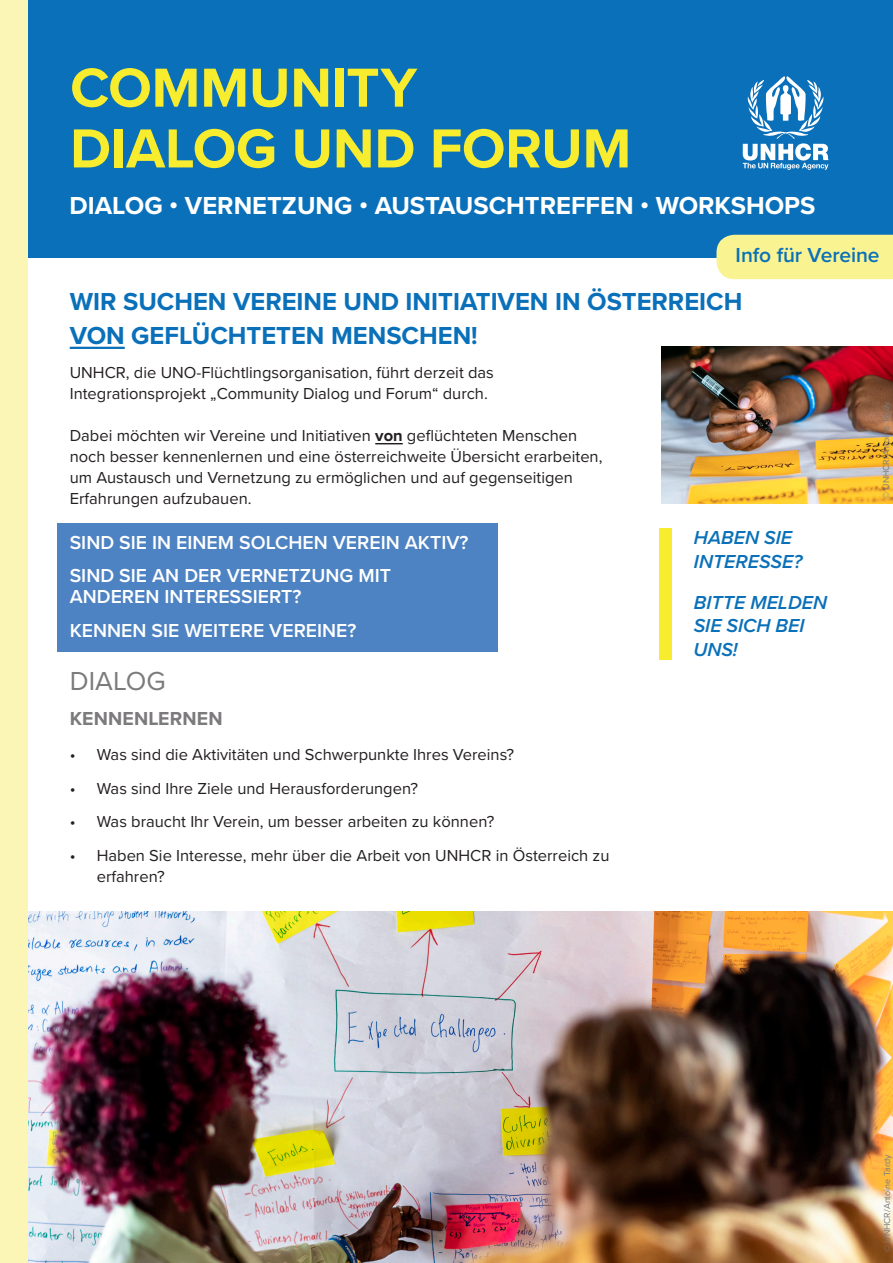
<style>
.page{position:relative;width:893px;height:1263px;background:#fff}
.page>*{position:absolute;margin:0;border:0;box-sizing:border-box;transform-origin:0 0}
.t1{font:700 57px "Proxima Nova";letter-spacing:-.005em;color:#f7ec2d}
.t2{font:27px "Proxima Nova";color:#7c7a7c}
.t3{font:700 25.5px/34.5px "Proxima Nova";color:#0a70b9}
.t4{font:700 25.5px "Proxima Nova";color:#fff}
.t5{font:600 21px "Proxima Nova";letter-spacing:-.005em;color:#0a70b9}
.t6{font:600 19.5px/33px "Proxima Nova";color:#fff}
.Quote_1_col_yellow{font:italic 600 19.5px/23.4px "Proxima Nova";color:#0a70b9}
.t7{font:700 19.5px "Proxima Nova";letter-spacing:.005em;color:#7c7a7c}
.t8{font:16.5px/21px "Proxima Nova";color:#231f20}
.Credit{font:9px "Proxima Nova";color:#7c7a7c}
.s1{font-weight:700}
</style>
<div class="page">
<div style="left:57px;top:523px;width:440px;height:129px;background:#4e83c3"></div>
<div style="left:660px;top:529px;width:12px;height:131px;background:#f7ec2d"></div>
<svg style="left:375px;top:443px;width:28px;height:1px"></svg>
<div style="left:0;top:0;width:893px;height:257px;background:#0a70b9"></div>
<img style="left:28px;top:911px;width:865px;height:352px">
<img style="left:661px;top:347px;width:232px;height:157px">
<hr style="left:70px;top:347px;width:55px;height:2px;background:#0a70b9">
<div style="left:716px;top:235px;width:177px;height:44px;background:#faf391"></div>
<div style="left:0;top:0;width:28px;height:1263px;background:#fbf6b5"></div>
<svg style="left:743px;top:76px;width:85px;height:94px"></svg>
<p class="t1" style="left:70px;top:45px;width:349px">COMMUNITY</p>
<p class="t1" style="left:70px;top:106px;width:563px">DIALOG UND FORUM</p>
<p class="t4" style="left:70px;top:187px;width:747px">DIALOG • VERNETZUNG • AUSTAUSCHTREFFEN • WORKSHOPS</p>
<p class="t5" style="left:736px;top:239px;width:145px">Info für Vereine</p>
<p class="t3" style="left:70px;top:283px;width:674px">WIR SUCHEN VEREINE UND INITIATIVEN IN ÖSTERREICH<br>VON GEFLÜCHTETEN MENSCHEN!</p>
<p class="t8" style="left:70px;top:362px;width:426px">UNHCR, die UNO-Flüchtlingsorganisation, führt derzeit das<br>Integrationsprojekt „Community Dialog und Forum“ durch.</p>
<p class="t8" style="left:70px;top:425px;width:534px">Dabei möchten wir Vereine und Initiativen <span class="s1">von</span> geflüchteten Menschen noch besser kennenlernen und eine österreichweite Übersicht erarbeiten, um Austausch und Vernetzung zu ermöglichen und auf gegenseitigen Erfahrungen aufzubauen.</p>
<p class="t6" style="left:70px;top:525px;width:400px">SIND SIE IN EINEM SOLCHEN VEREIN AKTIV?<br>SIND SIE AN DER VERNETZUNG MIT</p>
<p class="t6" style="left:70px;top:579px;width:288px;line-height:33.8px">ANDEREN INTERESSIERT?<br>KENNEN SIE WEITERE VEREINE?</p>
<p class="t2" style="left:70px;top:661px;width:97px">DIALOG</p>
<p class="t7" style="left:70px;top:704px;width:154px">KENNENLERNEN</p>
<p class="t8" style="left:70px;top:744px;width:446px">• Was sind die Aktivitäten und Schwerpunkte Ihres Vereins?</p>
<p class="t8" style="left:70px;top:777px;width:350px">• Was sind Ihre Ziele und Herausforderungen?</p>
<p class="t8" style="left:70px;top:811px;width:426px">• Was braucht Ihr Verein, um besser arbeiten zu können?</p>
<p class="t8" style="left:97px;top:844px;width:514px;text-indent:-27px">• Haben Sie Interesse, mehr über die Arbeit von UNHCR in Österreich zu erfahren?</p>
<p class="Quote_1_col_yellow" style="left:694px;top:525px;width:110px">HABEN SIE<br>INTERESSE?</p>
<p class="Quote_1_col_yellow" style="left:693px;top:590px;width:135px">BITTE MELDEN<br>SIE SICH BEI<br>UNS!</p>
<p class="Credit" style="left:879px;top:499px;width:99px;rotate:-90deg">© UNHCR/Antoine Tardy</p>
<p class="Credit" style="left:880px;top:1252px;width:99px;rotate:-90deg">© UNHCR/Antoine Tardy</p>
</div>
